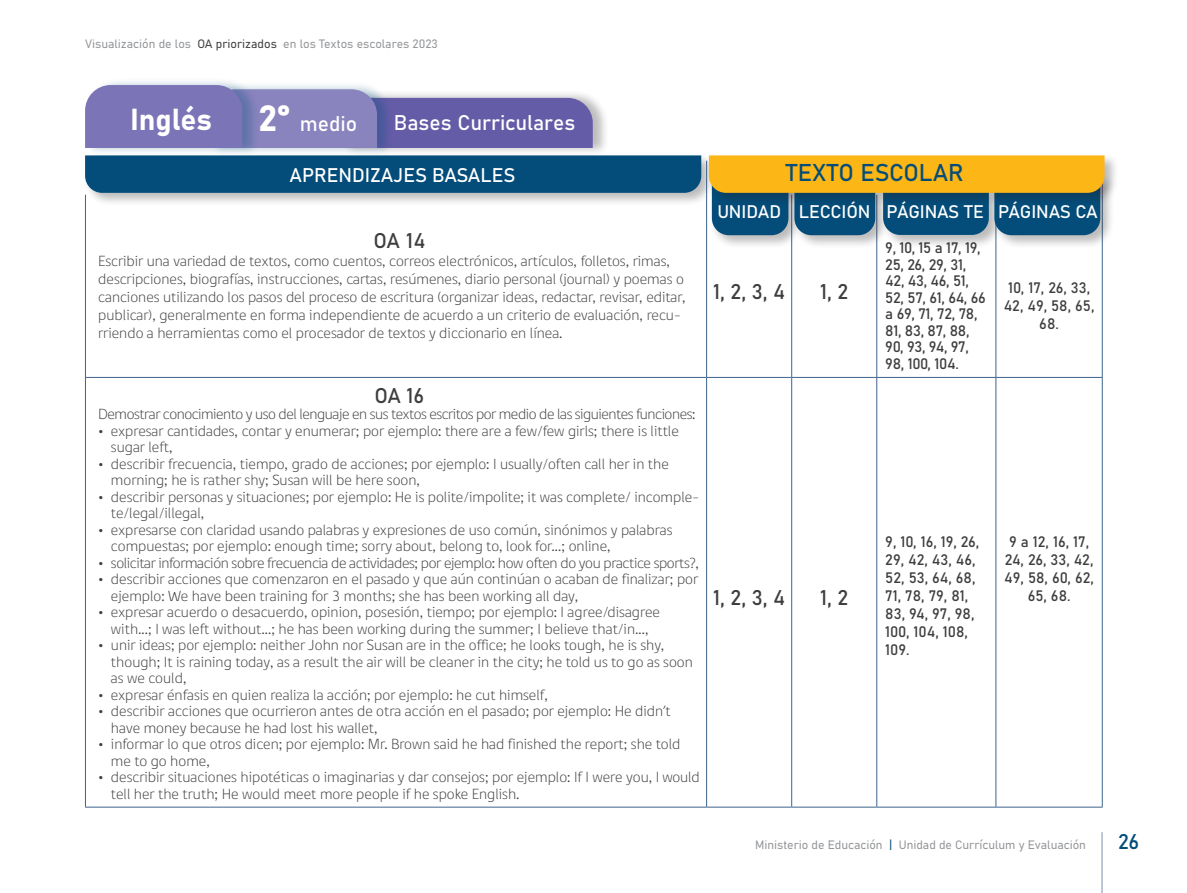
<style>
.page{position:relative;width:1187px;height:893px;background:#fff}
.page>*{position:absolute;margin:0;border:0;box-sizing:border-box;transform-origin:0 0}
.t1{font:30px "Bahnschrift";color:#fff}
.t2{font:24px "Bahnschrift";color:#044d7a}
.t3{font:21px "Bahnschrift";letter-spacing:-.01em;color:#3e3e3f}
.t4{font:21px "Bahnschrift";color:#fff}
.t5{font:21px "Bahnschrift";color:#044d7a}
.t6{font:19.5px "Bahnschrift";color:#fff}
.t7{font:18px "Bahnschrift";letter-spacing:-.01em;color:#fff}
.t8{font:15px/16.5px "Dignathin";color:#3e3e3f}
.t9{font:15px/18px "Bahnschrift";color:#3e3e3f;text-align:center}
.t10{font:15px/16.5px "Bahnschrift";letter-spacing:-.02em;color:#3e3e3f}
.t11{font:15px "Dignathin";letter-spacing:-.025em;color:#3e3e3f}
.t12{font:15px "Dignathin";letter-spacing:-.03em;color:#3e3e3f}
.t13{font:12px "Bahnschrift";color:#939598}
.s1{color:#3e3e3f}
.s2{font-size:36px}
.s3{color:#044d7a}
</style>
<div class="page">
<hr style="left:1101px;top:832px;width:1px;height:61px;background:#7e8dac">
<div style="left:342px;top:90px;width:267px;height:66px;background:#231f20;opacity:.3"></div>
<div style="left:210px;top:81px;width:183px;height:75px;background:#044d7a;opacity:.3"></div>
<div style="left:85px;top:77px;width:174px;height:79px;background:#044d7a;opacity:.3"></div>
<svg style="left:85px;top:85px;width:507px;height:63px;background:#837eba"></svg>
<div style="left:83px;top:153px;width:632px;height:54px;background:#231f20;opacity:.3"></div>
<div style="left:85px;top:155px;width:616px;height:38px;background:#044d7a"></div>
<hr style="left:85px;top:195px;width:1px;height:182px;background:#3e638c">
<hr style="left:706px;top:195px;width:1px;height:182px;background:#3e638c">
<hr style="left:791px;top:195px;width:1px;height:182px;background:#3e638c">
<hr style="left:876px;top:195px;width:1px;height:182px;background:#3e638c">
<hr style="left:995px;top:195px;width:1px;height:182px;background:#3e638c">
<hr style="left:1101px;top:195px;width:1px;height:182px;background:#3e638c">
<hr style="left:85px;top:378px;width:1px;height:429px;background:#3e638c">
<hr style="left:85px;top:377px;width:621px;height:1px;background:#3e638c">
<hr style="left:85px;top:807px;width:621px;height:1px;background:#3e638c">
<hr style="left:706px;top:378px;width:1px;height:429px;background:#3e638c">
<hr style="left:706px;top:377px;width:85px;height:1px;background:#3e638c">
<hr style="left:706px;top:807px;width:85px;height:1px;background:#3e638c">
<hr style="left:791px;top:378px;width:1px;height:429px;background:#3e638c">
<hr style="left:791px;top:377px;width:85px;height:1px;background:#3e638c">
<hr style="left:791px;top:807px;width:85px;height:1px;background:#3e638c">
<hr style="left:876px;top:378px;width:1px;height:429px;background:#3e638c">
<hr style="left:876px;top:377px;width:119px;height:1px;background:#3e638c">
<hr style="left:876px;top:807px;width:119px;height:1px;background:#3e638c">
<hr style="left:995px;top:378px;width:1px;height:429px;background:#3e638c">
<hr style="left:995px;top:377px;width:107px;height:1px;background:#3e638c">
<hr style="left:1101px;top:378px;width:1px;height:429px;background:#3e638c">
<hr style="left:995px;top:807px;width:107px;height:1px;background:#3e638c">
<div style="left:709px;top:173px;width:93px;height:76px;background:#231f20;opacity:.3"></div>
<div style="left:792px;top:188px;width:97px;height:61px;background:#231f20;opacity:.3"></div>
<div style="left:880px;top:188px;width:122px;height:61px;background:#231f20;opacity:.3"></div>
<div style="left:992px;top:173px;width:122px;height:76px;background:#231f20;opacity:.3"></div>
<div style="left:706px;top:153px;width:412px;height:54px;background:#231f20;opacity:.3"></div>
<svg style="left:708px;top:155px;width:396px;height:80px;background:#83844e"></svg>
<p class="t13" style="left:85px;top:34px;width:354px">Visualización de los <span class="s1">OA priorizados</span> en los Textos escolares 2023</p>
<h1 class="t1" style="left:130px;top:96px;width:83px">Inglés</h1>
<h3 class="t4" style="left:258px;top:108px;width:100px"><span class="s2">2°</span> medio</h3>
<h3 class="t4" style="left:394px;top:107px;width:183px">Bases Curriculares</h3>
<h3 class="t6" style="left:289px;top:161px;width:227px">APRENDIZAJES BASALES</h3>
<h3 class="t3" style="left:373px;top:225px;width:53px">OA 14</h3>
<p class="t8" style="left:98px;top:252px;width:589px;line-height:18px">Escribir una variedad de textos, como cuentos, correos electrónicos, artículos, folletos, rimas, descripciones, biografías, instrucciones, cartas, resúmenes, diario personal (journal) y poemas o canciones utilizando los pasos del proceso de escritura (organizar ideas, redactar, revisar, editar, publicar), generalmente en forma independiente de acuerdo a un criterio de evaluación, recu&shy;rriendo a herramientas como el procesador de textos y diccionario en línea.</p>
<h3 class="t3" style="left:374px;top:379px;width:51px">OA 16</h3>
<p class="t12" style="left:98px;top:405px;width:598px">Demostrar conocimiento y uso del lenguaje en sus textos escritos por medio de las siguientes funciones:</p>
<p class="t8" style="left:111px;top:422px;width:569px;text-indent:-13px">• expresar cantidades, contar y enumerar; por ejemplo: there are a few/few girls; there is little sugar left,</p>
<p class="t8" style="left:111px;top:455px;width:559px;text-indent:-13px">• describir frecuencia, tiempo, grado de acciones; por ejemplo: I usually/often call her in the morning; he is rather shy; Susan will be here soon,</p>
<p class="t8" style="left:111px;top:488px;width:589px;text-indent:-13px">• describir personas y situaciones; por ejemplo: He is polite/impolite; it was complete/ incomple&shy;te/legal/illegal,</p>
<p class="t8" style="left:111px;top:521px;width:563px;text-indent:-13px">• expresarse con claridad usando palabras y expresiones de uso común, sinónimos y palabras compuestas; por ejemplo: enough time; sorry about, belong to, look for…; online,</p>
<p class="t11" style="left:98px;top:554px;width:602px">• solicitar información sobre frecuencia de actividades; por ejemplo: how often do you practice sports?,</p>
<p class="t8" style="left:111px;top:571px;width:588px;text-indent:-13px">• describir acciones que comenzaron en el pasado y que aún continúan o acaban de finalizar; por ejemplo: We have been training for 3 months; she has been working all day,</p>
<p class="t8" style="left:98px;top:604px;width:563px;text-align:center">• expresar acuerdo o desacuerdo, opinion, posesión, tiempo; por ejemplo: I agree/disagree with…; I was left without…; he has been working during the summer; I believe that/in…,</p>
<p class="t8" style="left:111px;top:637px;width:583px;text-indent:-13px">• unir ideas; por ejemplo: neither John nor Susan are in the office; he looks tough, he is shy, though; It is raining today, as a result the air will be cleaner in the city; he told us to go as soon as we could,</p>
<p class="t8" style="left:98px;top:686px;width:451px">• expresar énfasis en quien realiza la acción; por ejemplo: he cut himself,</p>
<p class="t8" style="left:111px;top:703px;width:561px;text-indent:-13px">• describir acciones que ocurrieron antes de otra acción en el pasado; por ejemplo: He didn’t have money because he had lost his wallet,</p>
<p class="t8" style="left:111px;top:736px;width:571px;text-indent:-13px">• informar lo que otros dicen; por ejemplo: Mr. Brown said he had finished the report; she told me to go home,</p>
<p class="t8" style="left:111px;top:769px;width:590px;text-indent:-13px">• describir situaciones hipotéticas o imaginarias y dar consejos; por ejemplo: If I were you, I would tell her the truth; He would meet more people if he spoke English.</p>
<h2 class="t2" style="left:786px;top:154px;width:179px">TEXTO ESCOLAR</h2>
<p class="t7" style="left:717px;top:198px;width:382px">UNIDAD LECCIÓN PÁGINAS TE PÁGINAS CA</p>
<h3 class="t3" style="left:713px;top:275px;width:74px">1, 2, 3, 4</h3>
<h3 class="t3" style="left:820px;top:275px;width:30px">1, 2</h3>
<p class="t10" style="left:885px;top:239px;width:102px">9, 10, 15 a 17, 19,<br>25, 26, 29, 31,<br>42, 43, 46, 51,<br>52, 57, 61, 64, 66 a 69, 71, 72, 78,<br>81, 83, 87, 88,<br>90, 93, 94, 97,<br>98, 100, 104.</p>
<p class="t9" style="left:1003px;top:278px;width:92px">10, 17, 26, 33,<br>42, 49, 58, 65,<br>68.</p>
<h3 class="t3" style="left:713px;top:581px;width:74px">1, 2, 3, 4</h3>
<h3 class="t3" style="left:820px;top:581px;width:30px">1, 2</h3>
<p class="t9" style="left:885px;top:531px;width:96px;text-align:left">9, 10, 16, 19, 26,<br>29, 42, 43, 46,<br>52, 53, 64, 68,<br>71, 78, 79, 81,<br>83, 94, 97, 98,<br>100, 104, 108,<br>109.</p>
<p class="t9" style="left:1004px;top:531px;width:91px">9 a 12, 16, 17,<br>24, 26, 33, 42,<br>49, 58, 60, 62,<br>65, 68.</p>
<p class="t13" style="left:755px;top:836px;width:332px">Ministerio de Educación <span class="s3">|</span> Unidad de Currículum y Evaluación</p>
<h3 class="t5" style="left:1118px;top:826px;width:23px">26</h3>
</div>
